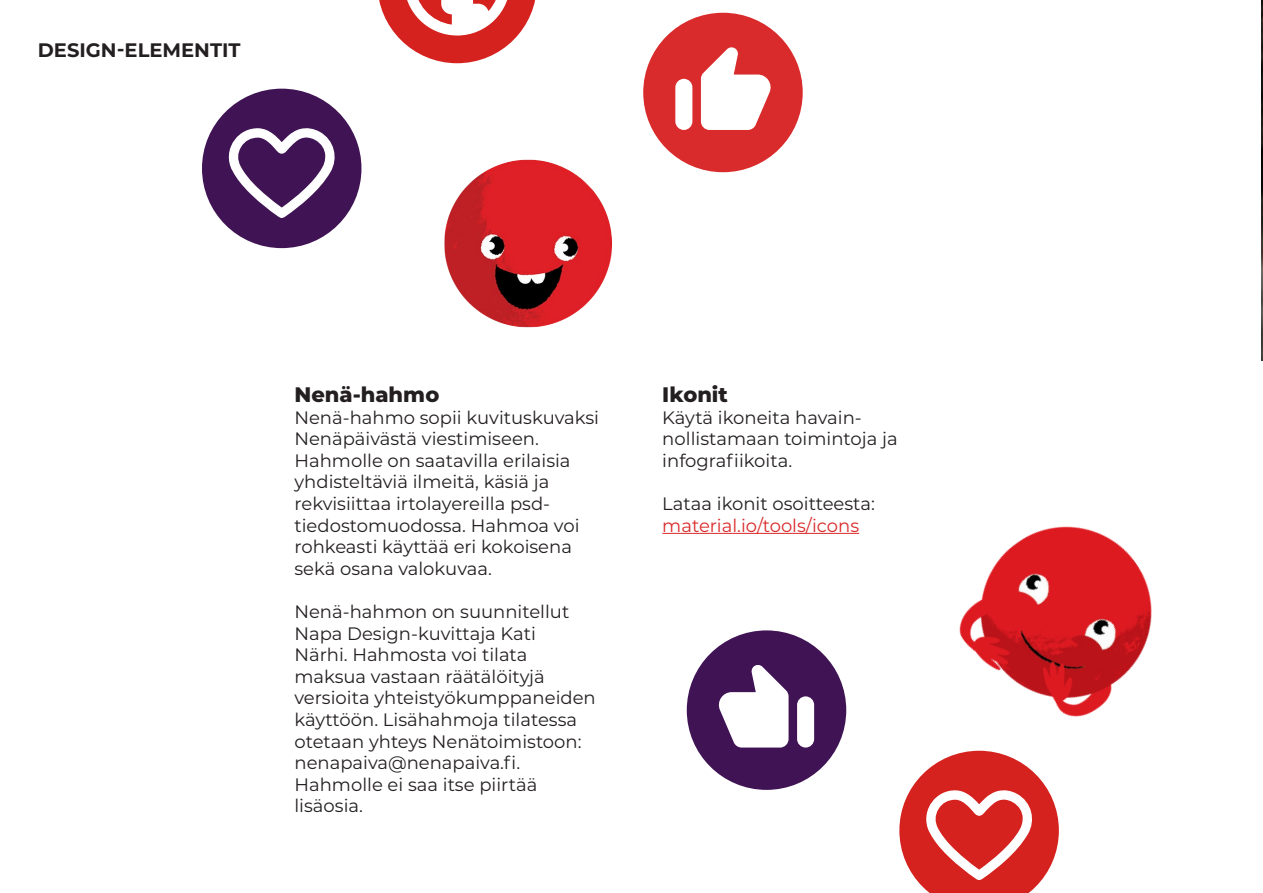
<style>
.page{position:relative;width:1263px;height:893px;background:#fff}
.page>*{position:absolute;margin:0;border:0;box-sizing:border-box;transform-origin:0 0}
.t1{font:800 21px "Montserrat";color:#231f20}
.t2{font:700 19.5px "Montserrat";color:#231f20}
.t3{font:18px/21.6px "Montserrat";color:#231f20}
.t4{font:18px "Montserrat";color:#da2b2c}
</style>
<div class="page">
<img style="left:1262px;top:0;width:1px;height:360px">
<hr style="left:662px;top:533px;width:197px;height:1px;background:#da2b2c">
<img style="left:444px;top:159px;width:168px;height:169px">
<svg style="left:899px;top:761px;width:160px;height:132px"></svg>
<div style="left:202px;top:89px;width:159px;height:159px;background:#3f1354;border-radius:50%"></div>
<svg style="left:228px;top:128px;width:107px;height:90px"></svg>
<svg style="left:379px;top:0;width:156px;height:63px"></svg>
<img style="left:940px;top:526px;width:212px;height:235px">
<div style="left:643px;top:13px;width:160px;height:159px;background:#da2b2c;border-radius:50%"></div>
<svg style="left:675px;top:47px;width:96px;height:83px"></svg>
<div style="left:687px;top:630px;width:159px;height:160px;background:#3f1354;border-radius:50%"></div>
<svg style="left:718px;top:665px;width:96px;height:82px"></svg>
<p class="t2" style="left:38px;top:36px;width:204px">DESIGN-ELEMENTIT</p>
<p class="t1" style="left:294px;top:379px;width:146px">Nenä-hahmo</p>
<p class="t3" style="left:294px;top:406px;width:306px">Nenä-hahmo sopii kuvituskuvaksi<br>Nenäpäivästä viestimiseen.<br>Hahmolle on saatavilla erilaisia yhdisteltäviä ilmeitä, käsiä ja rekvisiittaa irtolayereilla psd&shy;tiedostomuodossa. Hahmoa voi rohkeasti käyttää eri kokoisena sekä osana valokuvaa.</p>
<p class="t3" style="left:294px;top:600px;width:303px">Nenä-hahmon on suunnitellut<br>Napa Design-kuvittaja Kati<br>Närhi. Hahmosta voi tilata maksua vastaan räätälöityjä versioita yhteistyökumppaneiden käyttöön. Lisähahmoja tilatessa otetaan yhteys Nenätoimistoon: nenapaiva@nenapaiva.fi.<br>Hahmolle ei saa itse piirtää lisäosia.</p>
<p class="t1" style="left:662px;top:379px;width:67px">Ikonit</p>
<p class="t3" style="left:662px;top:406px;width:237px">Käytä ikoneita havain&shy;nollistamaan toimintoja ja infografiikoita.</p>
<p class="t3" style="left:662px;top:492px;width:214px">Lataa ikonit osoitteesta:</p>
<p class="t4" style="left:662px;top:513px;width:198px">material.io/tools/icons</p>
</div>
